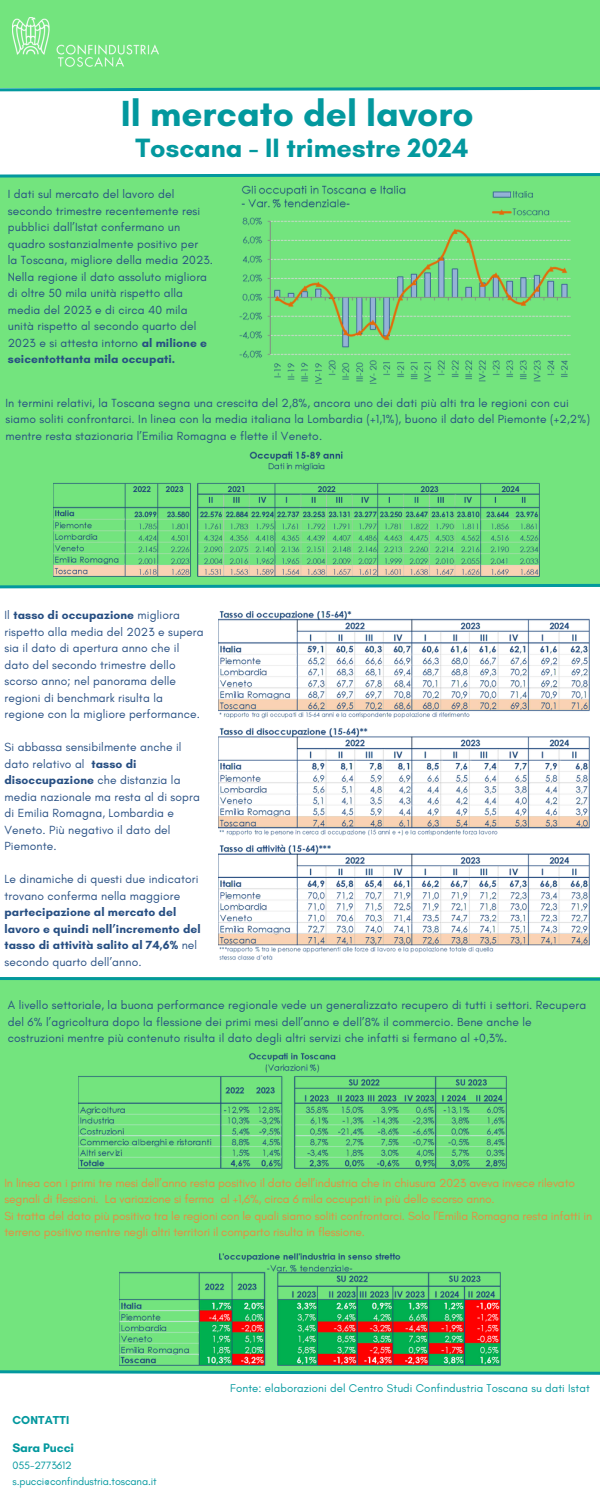
<style>
.page{position:relative;width:600px;height:1500px;background:#73e47e}
.page>*{position:absolute;margin:0;border:0;box-sizing:border-box;transform-origin:0 0}
.t1{font:700 37px "Glacial Indifference";color:#03989e}
.t2{font:700 27px "Glacial Indifference";color:#03989e}
.t3{font:700 12.6px "Glacial Indifference";letter-spacing:-.01em;color:#03989e}
.t4{font:12px/16.5px "Glacial Indifference";letter-spacing:.01em;color:#274f83}
.t5{font:12px/16.5px "Glacial Indifference";letter-spacing:-.01em;color:#e88b3f}
.t6{font:700 11.7px "Glacial Indifference";letter-spacing:.01em;color:#03989e}
.t7{font:11.4px "Glacial Indifference";letter-spacing:.01em;color:#03989e}
.t8{font:10.8px "Glacial Indifference";letter-spacing:-.01em;color:#03989e}
.s1{font-weight:700}
</style>
<div class="page">
<div style="left:0;top:1373px;width:600px;height:127px;background:#fff"></div>
<img style="left:13px;top:18px;width:145px;height:49px">
<div style="left:0;top:88px;width:600px;height:87px;background:#fff"></div>
<div style="left:0;top:588px;width:600px;height:389px;background:#fff"></div>
<svg style="left:0;top:583px;width:600px;height:6px"></svg>
<svg style="left:0;top:173px;width:600px;height:5px"></svg>
<svg style="left:0;top:86px;width:600px;height:6px"></svg>
<svg style="left:0;top:977px;width:600px;height:4px;background:#1eaa95"></svg>
<svg style="left:0;top:1370px;width:600px;height:5px"></svg>
<img style="left:239px;top:185px;width:331px;height:199px">
<img style="left:54px;top:451px;width:486px;height:126px">
<img style="left:219px;top:611px;width:370px;height:349px">
<img style="left:79px;top:1053px;width:427px;height:115px">
<img style="left:120px;top:1253px;width:380px;height:113px">
<h4 class="t1" style="left:121px;top:91px;width:354px">Il mercato del lavoro</h4>
<h4 class="t2" style="left:135px;top:131px;width:334px">Toscana - II trimestre 2024</h4>
<p class="t4" style="left:8px;top:186px;width:207px">I dati sul mercato del lavoro del secondo trimestre recentemente resi pubblici dall’Istat confermano un quadro sostanzialmente positivo per<br>la Toscana, migliore della media 2023.<br>Nella regione il dato assoluto migliora di oltre 50 mila unità rispetto alla media del 2023 e di circa 40 mila unità rispetto al secondo quarto del 2023 e si attesta intorno <span class="s1">al milione e seicentottanta mila occupati.</span></p>
<h3 class="t4" style="left:5px;top:394px;width:586px">In termini relativi, la Toscana segna una crescita del 2,8%, ancora uno dei dati più alti tra le regioni con cui siamo soliti confrontarci. In linea con la media italiana la Lombardia (+1,1%), buono il dato del Piemonte (+2,2%) mentre resta stazionaria l’Emilia Romagna e flette il Veneto.</h3>
<h4 class="t4" style="left:4px;top:607px;width:201px">Il <span class="s1">tasso di occupazione</span> migliora rispetto alla media del 2023 e supera sia il dato di apertura anno che il dato del secondo trimestre dello scorso anno; nel panorama delle regioni di benchmark risulta la regione con la migliore performance.</h4>
<h4 class="t4" style="left:4px;top:739px;width:197px">Si abbassa sensibilmente anche il dato relativo al <span class="s1">tasso di disoccupazione</span> che distanzia la media nazionale ma resta al di sopra di Emilia Romagna, Lombardia e<br>Veneto. Più negativo il dato del<br>Piemonte.</h4>
<h4 class="t4" style="left:4px;top:871px;width:198px">Le dinamiche di questi due indicatori trovano conferma nella maggiore <span class="s1">partecipazione al mercato del lavoro e quindi nell’incremento del tasso di attività salito al 74,6%</span> nel secondo quarto dell’anno.</h4>
<p class="t4" style="left:8px;top:997px;width:580px">A livello settoriale, la buona performance regionale vede un generalizzato recupero di tutti i settori. Recupera del 6% l’agricoltura dopo la flessione dei primi mesi dell’anno e dell’8% il commercio. Bene anche le costruzioni mentre più contenuto risulta il dato degli altri servizi che infatti si fermano al +0,3%.</p>
<p class="t5" style="left:4px;top:1174px;width:589px">In linea con i primi tre mesi dell’anno resta positivo il dato dell’industria che in chiusura 2023 aveva invece rilevato segnali di flessioni. La variazione si ferma al +1,6%, circa 6 mila occupati in più dello scorso anno.<br>Si tratta del dato più positivo tra le regioni con le quali siamo soliti confrontarci. Solo l’Emilia Romagna resta infatti in terreno positivo mentre negli altri territori il comparto risulta in flessione.</p>
<h4 class="t6" style="left:13px;top:1413px;width:58px">CONTATTI</h4>
<p class="t3" style="left:13px;top:1440px;width:63px">Sara Pucci</p>
<p class="t8" style="left:13px;top:1459px;width:61px">055-2773612</p>
<h4 class="t8" style="left:13px;top:1475px;width:146px">s.pucci@confindustria.toscana.it</h4>
<h2 class="t7" style="left:230px;top:1381px;width:361px">Fonte: elaborazioni del Centro Studi Confindustria Toscana su dati Istat</h2>
</div>
